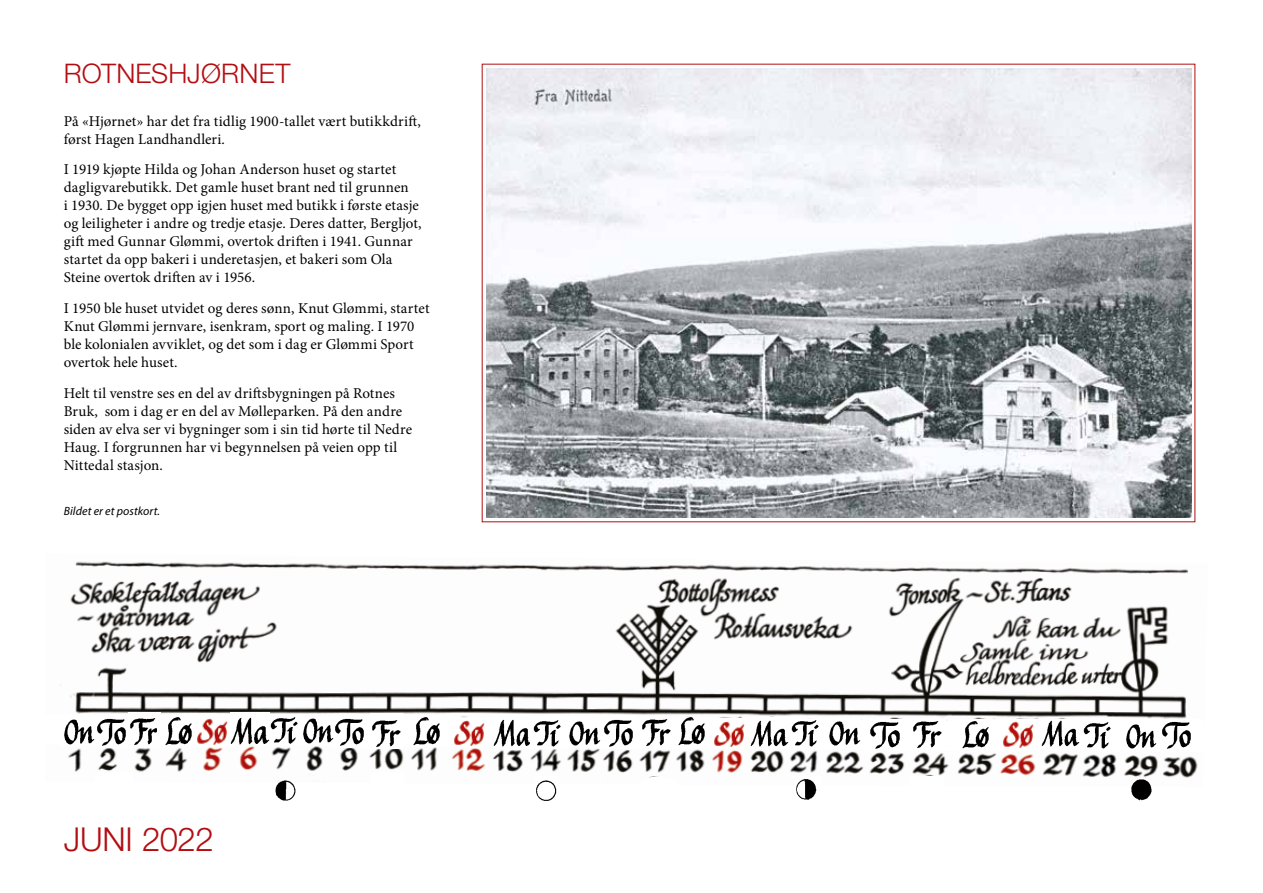
<style>
.page{position:relative;width:1263px;height:893px;background:#fff}
.page>*{position:absolute;margin:0;border:0;box-sizing:border-box;transform-origin:0 0}
.t1{font:300 33px "Helvetica Neue LT Pro";letter-spacing:-.01em;color:#b20e12}
.t2{font:300 27px "Helvetica Neue LT Pro";letter-spacing:.005em;color:#b20e12}
.t3{font:15px/18px "Minion Pro";color:#000}
.t4{font:italic 12px "Myriad Pro";letter-spacing:.01em;color:#000}
</style>
<div class="page">
<img style="left:486px;top:68px;width:705px;height:450px">
<img style="left:60px;top:561px;width:1138px;height:217px">
<div style="left:371px;top:772px;width:33px;height:23px;background:#fff"></div>
<div style="left:910px;top:776px;width:33px;height:21px;background:#fff"></div>
<img style="left:275px;top:780px;width:21px;height:21px">
<img style="left:1131px;top:779px;width:21px;height:21px">
<div style="left:95px;top:772px;width:38px;height:23px;background:#fff"></div>
<div style="left:638px;top:776px;width:42px;height:26px;background:#fff;border-radius:50%"></div>
<svg style="left:60px;top:714px;width:1138px;height:39px"></svg>
<div style="left:678px;top:717px;width:33px;height:29px;background:#fff"></div>
<img style="left:678px;top:717px;width:27px;height:29px">
<div style="left:712px;top:718px;width:38px;height:30px;background:#fff"></div>
<img style="left:714px;top:721px;width:31px;height:26px">
<div style="left:957px;top:719px;width:39px;height:30px;background:#fff"></div>
<img style="left:962px;top:721px;width:27px;height:28px">
<div style="left:996px;top:719px;width:42px;height:32px;background:#fff"></div>
<img style="left:1003px;top:721px;width:30px;height:27px">
<div style="left:826px;top:718px;width:35px;height:29px;background:#fff"></div>
<img style="left:829px;top:721px;width:32px;height:25px">
<div style="left:1083px;top:718px;width:36px;height:32px;background:#fff"></div>
<img style="left:1083px;top:722px;width:28px;height:27px">
<div style="left:94px;top:715px;width:38px;height:33px;background:#fff"></div>
<img style="left:97px;top:718px;width:29px;height:28px">
<div style="left:332px;top:716px;width:38px;height:32px;background:#fff"></div>
<img style="left:335px;top:718px;width:29px;height:28px">
<div style="left:867px;top:719px;width:42px;height:31px;background:#fff"></div>
<img style="left:870px;top:721px;width:30px;height:28px">
<div style="left:1159px;top:719px;width:42px;height:31px;background:#fff"></div>
<img style="left:1162px;top:721px;width:29px;height:28px">
<svg style="left:128px;top:712px;width:33px;height:36px"></svg>
<div style="left:370px;top:713px;width:33px;height:36px;background:#fff"></div>
<img style="left:372px;top:720px;width:29px;height:27px">
<div style="left:158px;top:715px;width:46px;height:31px;background:#fff"></div>
<img style="left:165px;top:717px;width:27px;height:29px">
<div style="left:406px;top:715px;width:47px;height:31px;background:#fff"></div>
<img style="left:413px;top:717px;width:27px;height:29px">
<div style="left:194px;top:715px;width:38px;height:31px;background:#fff"></div>
<img style="left:197px;top:718px;width:31px;height:27px">
<div style="left:449px;top:718px;width:40px;height:29px;background:#fff"></div>
<img style="left:454px;top:720px;width:30px;height:26px">
<div style="left:59px;top:715px;width:38px;height:31px;background:#fff"></div>
<img style="left:64px;top:719px;width:31px;height:26px">
<div style="left:1121px;top:719px;width:38px;height:31px;background:#fff"></div>
<img style="left:1126px;top:724px;width:31px;height:25px">
<img style="left:302px;top:717px;width:32px;height:28px">
<div style="left:563px;top:716px;width:42px;height:31px;background:#fff"></div>
<img style="left:567px;top:721px;width:36px;height:27px">
<div style="left:791px;top:719px;width:33px;height:29px;background:#fff"></div>
<img style="left:791px;top:720px;width:28px;height:27px">
<div style="left:230px;top:712px;width:39px;height:34px;background:#fff"></div>
<img style="left:230px;top:717px;width:39px;height:28px">
<div style="left:492px;top:715px;width:39px;height:33px;background:#fff"></div>
<img style="left:493px;top:719px;width:37px;height:28px">
<div style="left:270px;top:715px;width:32px;height:29px;background:#fff"></div>
<img style="left:270px;top:717px;width:28px;height:27px">
<div style="left:530px;top:716px;width:33px;height:33px;background:#fff"></div>
<img style="left:533px;top:720px;width:28px;height:27px">
<div style="left:750px;top:717px;width:39px;height:31px;background:#fff"></div>
<img style="left:750px;top:720px;width:39px;height:27px">
<img style="left:1041px;top:719px;width:39px;height:29px">
<div style="left:907px;top:718px;width:39px;height:32px;background:#fff"></div>
<img style="left:913px;top:721px;width:29px;height:27px">
<svg style="left:603px;top:715px;width:33px;height:33px"></svg>
<div style="left:640px;top:716px;width:33px;height:32px;background:#fff"></div>
<img style="left:642px;top:719px;width:29px;height:27px">
<div style="left:792px;top:776px;width:29px;height:32px;background:#fff"></div>
<img style="left:796px;top:779px;width:21px;height:21px">
<div style="left:536px;top:776px;width:22px;height:26px;background:#fff"></div>
<img style="left:536px;top:780px;width:21px;height:21px">
<h2 class="t2" style="left:64px;top:57px;width:228px">ROTNESHJØRNET</h2>
<p class="t3" style="left:64px;top:112px;width:359px">På «Hjørnet» har det fra tidlig 1900-tallet vært butikkdrift, først Hagen Landhandleri.</p>
<p class="t3" style="left:64px;top:161px;width:359px">I 1919 kjøpte Hilda og Johan Anderson huset og startet dagligvarebutikk. Det gamle huset brant ned til grunnen<br>i 1930. De bygget opp igjen huset med butikk i første etasje og leiligheter i andre og tredje etasje. Deres datter, Bergljot, gift med Gunnar Glømmi, overtok driften i 1941. Gunnar startet da opp bakeri i underetasjen, et bakeri som Ola Steine overtok driften av i 1956.</p>
<p class="t3" style="left:64px;top:299px;width:367px">I 1950 ble huset utvidet og deres sønn, Knut Glømmi, startet Knut Glømmi jernvare, isenkram, sport og maling. I 1970 ble kolonialen avviklet, og det som i dag er Glømmi Sport overtok hele huset.</p>
<p class="t3" style="left:64px;top:384px;width:350px">Helt til venstre ses en del av driftsbygningen på Rotnes Bruk, som i dag er en del av Mølleparken. På den andre siden av elva ser vi bygninger som i sin tid hørte til Nedre Haug. I forgrunnen har vi begynnelsen på veien opp til Nittedal stasjon.</p>
<p class="t4" style="left:64px;top:503px;width:98px">Bildet er et postkort.</p>
<h1 class="t1" style="left:64px;top:819px;width:151px">JUNI 2022</h1>
</div>
